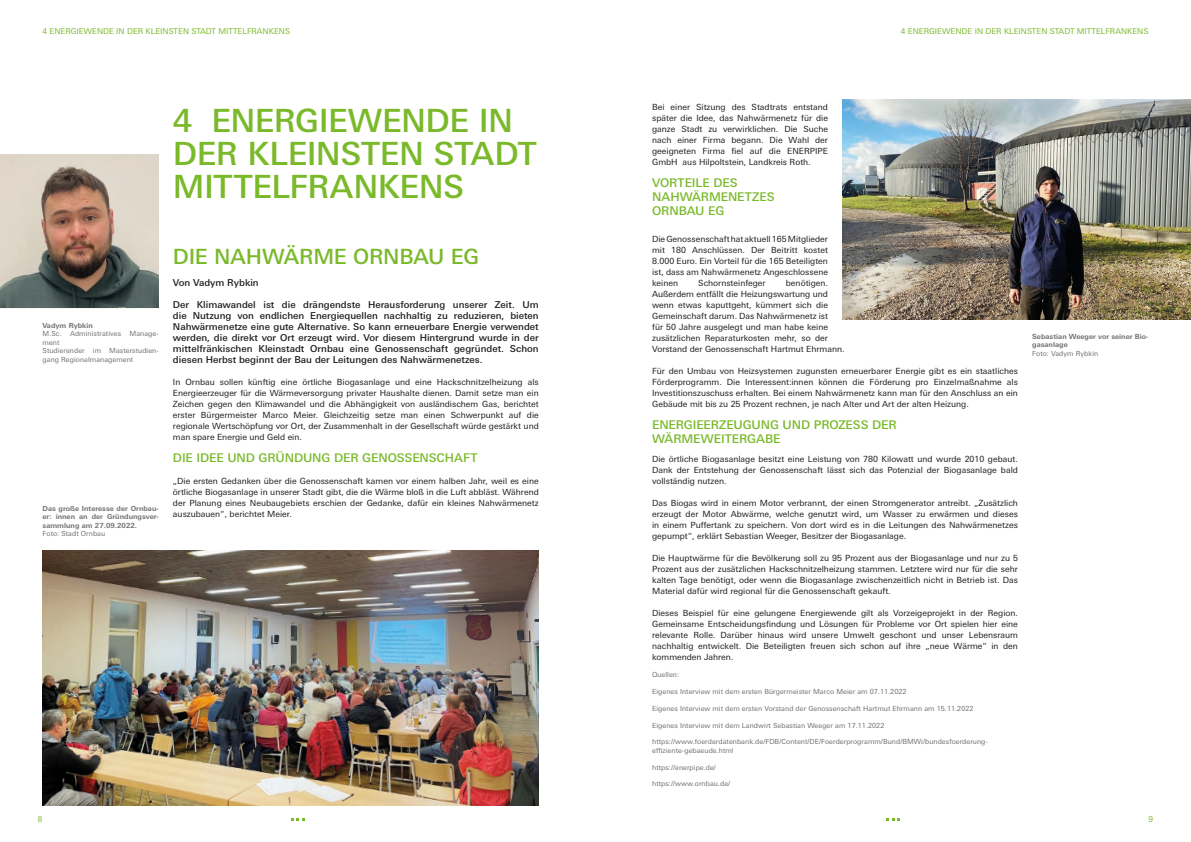
<style>
.page{position:relative;width:1191px;height:842px;background:#fff}
.page>*{position:absolute;margin:0;border:0;box-sizing:border-box;transform-origin:0 0}
.Headline_1{font:500 32px/33px "Univers Next Pro";letter-spacing:-.02em;color:#7ab929}
.Headline_2{font:500 21px "Univers Next Pro";letter-spacing:-.015em;color:#7ab929}
.Headline_3{font:500 12px/14px "Univers Next Pro";letter-spacing:-.01em;color:#7ab929}
.Einleitung{font:500 9.5px/11px "Univers Next Pro";color:#1d1d1b;text-align:justify}
.Body{font:8.5px/11px "Univers Next Pro";color:#1d1d1b;text-align:justify}
.Kopfzeile{font:8px "Univers Next Pro";color:#7ab929}
.Pagina{font:8px "Univers Next Pro";color:#7ab929}
.Randvermerk{font:7px/8.4px "Univers Next Pro";letter-spacing:.005em;color:#70706f}
.Randvermerk-2{font:700 7px/8.4px "Univers Next Pro";letter-spacing:.005em;color:#70706f;text-align:justify}
</style>
<div class="page">
<svg style="left:291px;top:818px;width:14px;height:2px"></svg>
<svg style="left:886px;top:818px;width:14px;height:2px"></svg>
<img style="left:842px;top:99px;width:349px;height:220px">
<img style="left:0;top:154px;width:159px;height:153px">
<img style="left:43px;top:550px;width:496px;height:255px">
<p class="Kopfzeile" style="left:43px;top:27px;width:249px">4 ENERGIEWENDE IN DER KLEINSTEN STADT MITTELFRANKENS</p>
<h1 class="Headline_1" style="left:173px;top:104px;width:365px">4 ENERGIEWENDE IN<br>DER KLEINSTEN STADT<br>MITTELFRANKENS</h1>
<p class="Randvermerk-2" style="left:43px;top:321px;width:52px">Vadym Rybkin</p>
<p class="Randvermerk" style="left:43px;top:330px;width:118px">M.Sc. Administratives Manage&shy;ment</p>
<p class="Randvermerk" style="left:43px;top:346px;width:118px">Studierender im Masterstudien&shy;gang Regionalmanagement</p>
<p class="Randvermerk-2" style="left:43px;top:504px;width:118px">Das große Interesse der Ornbau&shy;er: innen an der Gründungsver&shy;sammlung am 27.09.2022.</p>
<p class="Randvermerk" style="left:43px;top:529px;width:64px">Foto: Stadt Ornbau</p>
<h2 class="Headline_2" style="left:173px;top:244px;width:308px">DIE NAHWÄRME ORNBAU EG</h2>
<p class="Einleitung" style="left:173px;top:277px;width:87px">Von Vadym Rybkin</p>
<p class="Einleitung" style="left:173px;top:299px;width:367px">Der Klimawandel ist die drängendste Herausforderung unserer Zeit. Um die Nutzung von endlichen Energiequellen nachhaltig zu reduzieren, bieten Nahwärmenetze eine gute Alternative. So kann erneuerbare Energie verwendet werden, die direkt vor Ort erzeugt wird. Vor diesem Hintergrund wurde in der mittelfränkischen Kleinstadt Ornbau eine Genossenschaft gegründet. Schon diesen Herbst beginnt der Bau der Leitungen des Nahwärmenetzes.</p>
<p class="Body" style="left:173px;top:377px;width:367px">In Ornbau sollen künftig eine örtliche Biogasanlage und eine Hackschnitzelheizung als Energieerzeuger für die Wärmeversorgung privater Haushalte dienen. Damit setze man ein Zeichen gegen den Klimawandel und die Abhängigkeit von ausländischem Gas, berichtet erster Bürgermeister Marco Meier. Gleichzeitig setze man einen Schwerpunkt auf die regionale Wertschöpfung vor Ort, der Zusammenhalt in der Gesellschaft würde gestärkt und man spare Energie und Geld ein.</p>
<h3 class="Headline_3" style="left:173px;top:451px;width:306px">DIE IDEE UND GRÜNDUNG DER GENOSSENSCHAFT</h3>
<p class="Body" style="left:173px;top:476px;width:367px">„Die ersten Gedanken über die Genossenschaft kamen vor einem halben Jahr, weil es eine örtliche Biogasanlage in unserer Stadt gibt, die die Wärme bloß in die Luft abbläst. Während der Planung eines Neubaugebiets erschien der Gedanke, dafür ein kleines Nahwärmenetz auszubauen“, berichtet Meier.</p>
<p class="Pagina" style="left:38px;top:815px;width:6px">8</p>
<p class="Kopfzeile" style="left:901px;top:27px;width:249px">4 ENERGIEWENDE IN DER KLEINSTEN STADT MITTELFRANKENS</p>
<p class="Body" style="left:652px;top:102px;width:177px">Bei einer Sitzung des Stadtrats entstand später die Idee, das Nahwärmenetz für die ganze Stadt zu verwirklichen. Die Suche nach einer Firma begann. Die Wahl der geeigneten Firma fiel auf die ENERPIPE GmbH aus Hilpoltstein, Landkreis Roth.</p>
<h3 class="Headline_3" style="left:652px;top:176px;width:124px">VORTEILE DES<br>NAHWÄRMENETZES<br>ORNBAU EG</h3>
<p class="Body" style="left:652px;top:234px;width:177px">Die Genossenschaft hat aktuell 165 Mitglieder mit 180 Anschlüssen. Der Beitritt kostet 8.000 Euro. Ein Vorteil für die 165 Beteiligten ist, dass am Nahwärmenetz Angeschlossene keinen</p>
<p class="Body" style="left:698px;top:278px;width:69px">Schornsteinfeger</p>
<p class="Body" style="left:652px;top:278px;width:194px;text-align:left;text-indent:134px">benötigen.<br>Außerdem entfällt die Heizungswartung und wenn etwas kaputtgeht, kümmert sich die Gemeinschaft darum. Das Nahwärmenetz ist<br>für 50 Jahre ausgelegt und man habe keine zusätzlichen Reparaturkosten mehr, so der Vorstand der Genossenschaft Hartmut Ehrmann.</p>
<p class="Body" style="left:652px;top:366px;width:367px">Für den Umbau von Heizsystemen zugunsten erneuerbarer Energie gibt es ein staatliches Förderprogramm. Die Interessent:innen können die Förderung pro Einzelmaßnahme als Investitionszuschuss erhalten. Bei einem Nahwärmenetz kann man für den Anschluss an ein Gebäude mit bis zu 25 Prozent rechnen, je nach Alter und Art der alten Heizung.</p>
<h3 class="Headline_3" style="left:652px;top:418px;width:246px">ENERGIEERZEUGUNG UND PROZESS DER<br>WÄRMEWEITERGABE</h3>
<p class="Body" style="left:652px;top:454px;width:367px">Die örtliche Biogasanlage besitzt eine Leistung von 780 Kilowatt und wurde 2010 gebaut.<br>Dank der Entstehung der Genossenschaft lässt sich das Potenzial der Biogasanlage bald vollständig nutzen.</p>
<p class="Body" style="left:652px;top:498px;width:367px">Das Biogas wird in einem Motor verbrannt, der einen Stromgenerator antreibt. „Zusätzlich erzeugt der Motor Abwärme, welche genutzt wird, um Wasser zu erwärmen und dieses in einem Puffertank zu speichern. Von dort wird es in die Leitungen des Nahwärmenetzes gepumpt“, erklärt Sebastian Weeger, Besitzer der Biogasanlage.</p>
<p class="Body" style="left:652px;top:553px;width:367px">Die Hauptwärme für die Bevölkerung soll zu 95 Prozent aus der Biogasanlage und nur zu 5<br>Prozent aus der zusätzlichen Hackschnitzelheizung stammen. Letztere wird nur für die sehr kalten Tage benötigt, oder wenn die Biogasanlage zwischenzeitlich nicht in Betrieb ist. Das Material dafür wird regional für die Genossenschaft gekauft.</p>
<p class="Body" style="left:652px;top:608px;width:367px">Dieses Beispiel für eine gelungene Energiewende gilt als Vorzeigeprojekt in der Region.<br>Gemeinsame Entscheidungsfindung und Lösungen für Probleme vor Ort spielen hier eine relevante Rolle. Darüber hinaus wird unsere Umwelt geschont und unser Lebensraum nachhaltig entwickelt. Die Beteiligten freuen sich schon auf ihre „neue Wärme“ in den kommenden Jahren.</p>
<p class="Randvermerk" style="left:652px;top:670px;width:29px">Quellen:</p>
<p class="Randvermerk" style="left:652px;top:687px;width:256px">Eigenes Interview mit dem ersten Bürgermeister Marco Meier am 07.11.2022</p>
<p class="Randvermerk" style="left:652px;top:704px;width:323px">Eigenes Interview mit dem ersten Vorstand der Genossenschaft Hartmut Ehrmann am 15.11.2022</p>
<p class="Randvermerk" style="left:652px;top:721px;width:234px">Eigenes Interview mit dem Landwirt Sebastian Weeger am 17.11.2022</p>
<p class="Randvermerk" style="left:652px;top:738px;width:337px">https://www.foerderdatenbank.de/FDB/Content/DE/Foerderprogramm/Bund/BMWi/bundesfoerderung&shy;effiziente-gebaeude.html</p>
<p class="Randvermerk" style="left:652px;top:763px;width:65px">https://enerpipe.de/</p>
<p class="Randvermerk" style="left:652px;top:780px;width:80px">https://www.ornbau.de/</p>
<p class="Randvermerk-2" style="left:1032px;top:332px;width:118px">Sebastian Weeger vor seiner Bio&shy;gasanlage</p>
<p class="Randvermerk" style="left:1032px;top:349px;width:68px">Foto: Vadym Rybkin</p>
<p class="Pagina" style="left:1148px;top:815px;width:6px">9</p>
</div>
